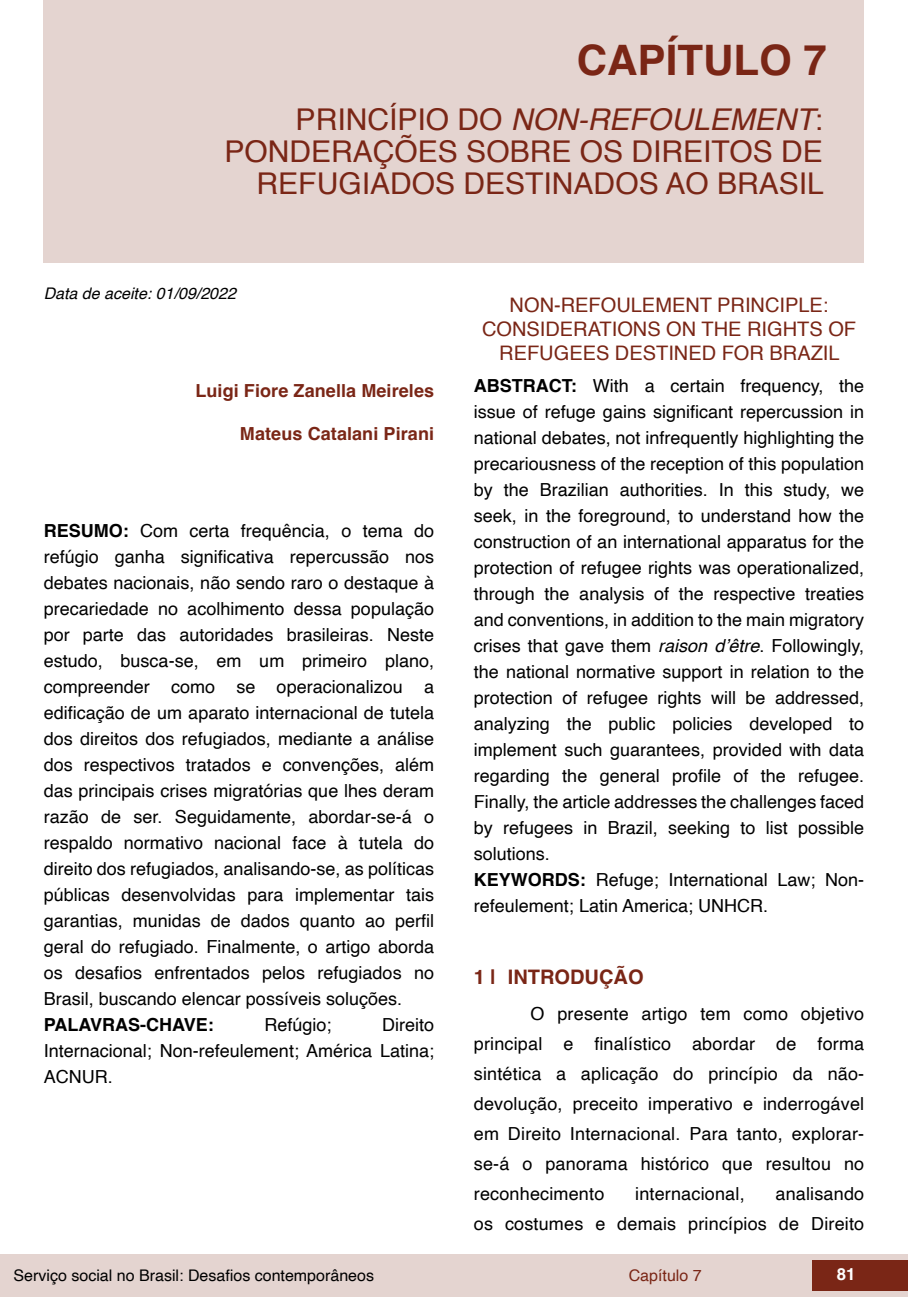
<style>
.page{position:relative;width:908px;height:1304px;background:#fff}
.page>*{position:absolute;margin:0;border:0;box-sizing:border-box;transform-origin:0 0}
.t1{font:700 42px "Helvetica";color:#7a2616}
.t2{font:30px/32px "Helvetica";color:#7a2616;text-align:right}
.t3{font:20px/24px "Helvetica";color:#7a2616;text-align:center}
.t4{font:700 20px "Helvetica";color:#7a2616}
.t5{font:18px/26px "Helvetica";color:#000;text-align:justify}
.t6{font:700 18px "Helvetica";letter-spacing:.005em;color:#7a2616}
.t7{font:700 18px "Helvetica";color:#000}
.t8{font:700 16.8px "Helvetica";color:#fff}
.t9{font:16px "Helvetica";color:#000}
.t10{font:italic 16px "Helvetica";color:#000}
.t11{font:16px "Helvetica";color:#7a2616}
.s1{font-style:italic}
.s2{font-weight:700}
</style>
<div class="page">
<div style="left:0;top:1254px;width:906px;height:43px;background:#e4d4d0"></div>
<div style="left:812px;top:1261px;width:95px;height:30px;background:#7a2616"></div>
<div style="left:44px;top:0;width:819px;height:263px;background:#e4d4d0"></div>
<h1 class="t1" style="left:576px;top:35px;width:251px">CAPÍTULO 7</h1>
<h2 class="t2" style="left:224px;top:104px;width:601px">PRINCÍPIO DO <span class="s1">NON-REFOULEMENT</span>:<br>PONDERAÇÕES SOBRE OS DIREITOS DE<br>REFUGIADOS DESTINADOS AO BRASIL</h2>
<p class="t10" style="left:44px;top:280px;width:194px">Data de aceite: 01/09/2022</p>
<p class="t6" style="left:195px;top:380px;width:240px">Luigi Fiore Zanella Meireles</p>
<p class="t6" style="left:240px;top:422px;width:195px">Mateus Catalani Pirani</p>
<p class="t5" style="left:44px;top:518px;width:392px"><span class="s2">RESUMO:</span> Com certa frequência, o tema do refúgio ganha significativa repercussão nos debates nacionais, não sendo raro o destaque à precariedade no acolhimento dessa população por parte das autoridades brasileiras. Neste estudo, busca-se, em um primeiro plano, compreender como se operacionalizou a edificação de um aparato internacional de tutela dos direitos dos refugiados, mediante a análise dos respectivos tratados e convenções, além das principais crises migratórias que lhes deram razão de ser. Seguidamente, abordar-se-á o respaldo normativo nacional face à tutela do direito dos refugiados, analisando-se, as políticas públicas desenvolvidas para implementar tais garantias, munidas de dados quanto ao perfil geral do refugiado. Finalmente, o artigo aborda os desafios enfrentados pelos refugiados no Brasil, buscando elencar possíveis soluções.</p>
<p class="t7" style="left:44px;top:1014px;width:172px">PALAVRAS-CHAVE:</p>
<p class="t5" style="left:264px;top:1012px;width:69px">Refúgio;</p>
<p class="t5" style="left:44px;top:1012px;width:392px;text-indent:338px">Direito Internacional; Non-refeulement; América Latina; ACNUR.</p>
<p class="t3" style="left:482px;top:294px;width:375px">NON-REFOULEMENT PRINCIPLE:<br>CONSIDERATIONS ON THE RIGHTS OF<br>REFUGEES DESTINED FOR BRAZIL</p>
<p class="t5" style="left:473px;top:373px;width:392px;text-align:left"><span class="s2">ABSTRACT:</span> With a certain frequency, the issue of refuge gains significant repercussion in national debates, not infrequently highlighting the precariousness of the reception of this population by the Brazilian authorities. In this study, we seek, in the foreground, to understand how the construction of an international apparatus for the protection of refugee rights was operationalized, through the analysis of the respective treaties and conventions, in addition to the main migratory crises that gave them <span class="s1">raison d’être</span>. Followingly, the national normative support in relation to the protection of refugee rights will be addressed, analyzing the public policies developed to implement such guarantees, provided with data regarding the general profile of the refugee.<br>Finally, the article addresses the challenges faced by refugees in Brazil, seeking to list possible solutions.<br><span class="s2">KEYWORDS:</span> Refuge; International Law; Non&shy;refeulement; Latin America; UNHCR.</p>
<p class="t4" style="left:473px;top:965px;width:171px">1 | INTRODUÇÃO</p>
<p class="t5" style="left:473px;top:999px;width:392px;line-height:30px;text-indent:57px">O presente artigo tem como objetivo principal e finalístico abordar de forma sintética a aplicação do princípio da não&shy;devolução, preceito imperativo e inderrogável em Direito Internacional. Para tanto, explorar&shy;se-á o panorama histórico que resultou no reconhecimento</p>
<p class="t5" style="left:473px;top:1179px;width:392px;line-height:30px;text-align:right">analisando<br>os costumes e demais princípios de Direito</p>
<p class="t5" style="left:635px;top:1181px;width:111px">internacional,</p>
<p class="t9" style="left:14px;top:1263px;width:362px">Serviço social no Brasil: Desafios contemporâneos</p>
<p class="t11" style="left:628px;top:1263px;width:74px">Capítulo 7</p>
<p class="t8" style="left:836px;top:1264px;width:20px">81</p>
</div>
